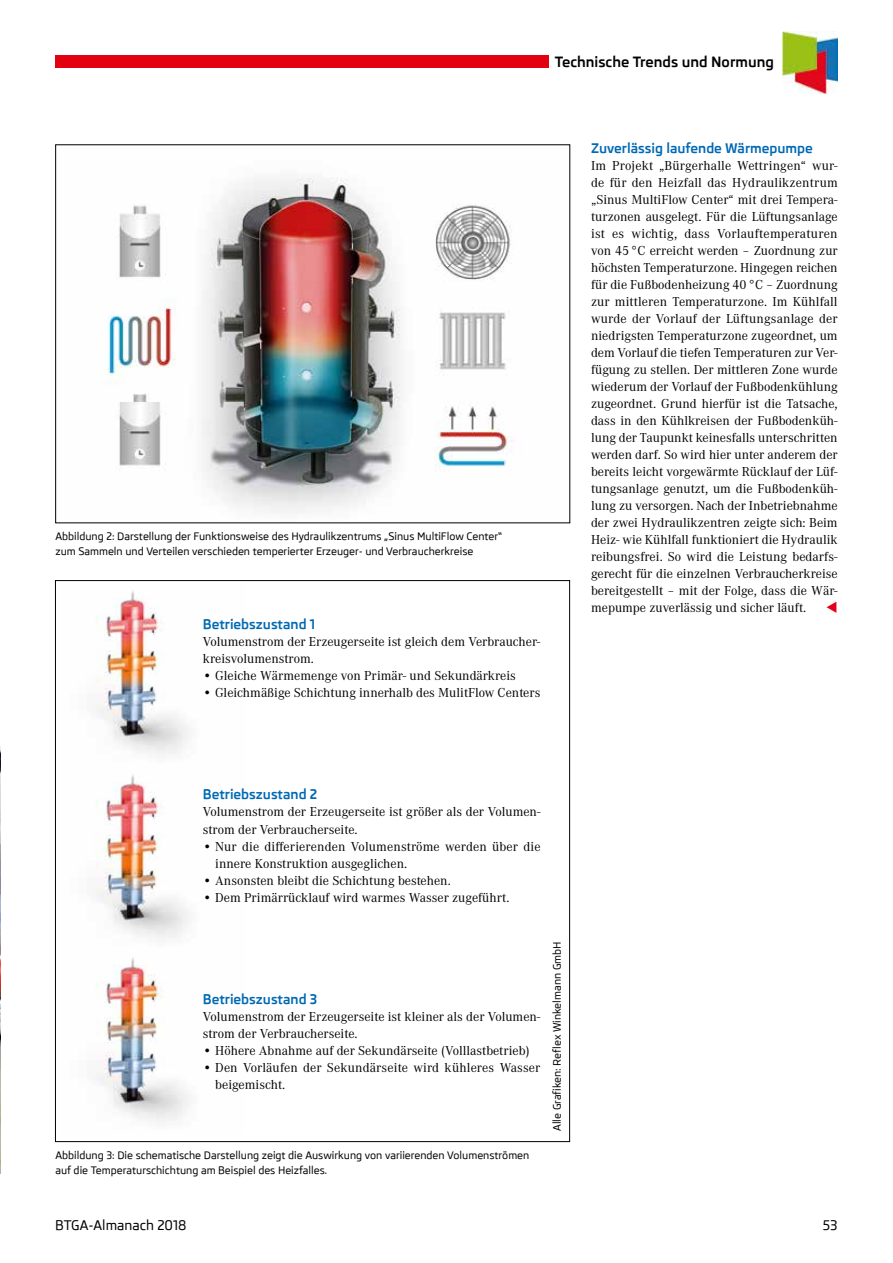
<style>
.page{position:relative;width:893px;height:1263px;background:#fff}
.page>*{position:absolute;margin:0;border:0;box-sizing:border-box;transform-origin:0 0}
.t1{font:700 14.4px "Skoda Pro";color:#000}
.t2{font:13.5px/17px "Corporate A";color:#000}
.t3{font:700 13.5px "Skoda Pro";color:#0069b4}
.t4{font:500 13.5px "Skoda Pro";color:#000}
.t5{font:500 10.5px/14.9px "Skoda Pro";color:#000}
</style>
<div class="page">
<div style="left:55px;top:56px;width:494px;height:12px;background:#e3000f"></div>
<img style="left:783px;top:32px;width:55px;height:61px">
<img style="left:0;top:746px;width:1px;height:428px">
<img style="left:107px;top:177px;width:406px;height:336px">
<img style="left:95px;top:590px;width:94px;height:531px">
<p class="t1" style="left:555px;top:53px;width:221px">Technische Trends und Normung</p>
<p class="t5" style="left:55px;top:529px;width:448px">Abbildung 2: Darstellung der Funktionsweise des Hydraulikzentrums „Sinus MultiFlow Center“ zum Sammeln und Verteilen verschieden temperierter Erzeuger- und Verbraucherkreise</p>
<p class="t3" style="left:203px;top:617px;width:114px">Betriebszustand 1</p>
<p class="t2" style="left:203px;top:634px;width:339px">Volumenstrom der Erzeugerseite ist gleich dem Verbraucher&shy;kreisvolumenstrom.</p>
<p class="t2" style="left:203px;top:668px;width:315px">• Gleiche Wärmemenge von Primär- und Sekundärkreis</p>
<p class="t2" style="left:203px;top:685px;width:339px">• Gleichmäßige Schichtung innerhalb des MulitFlow Centers</p>
<p class="t3" style="left:591px;top:140px;width:223px">Zuverlässig laufende Wärmepumpe</p>
<p class="t2" style="left:591px;top:157px;width:248px;text-align:justify">Im Projekt „Bürgerhalle Wettringen“ wur&shy;de für den Heizfall das Hydraulikzentrum „Sinus MultiFlow Center“ mit drei Tempera&shy;turzonen ausgelegt. Für die Lüftungsanlage ist es wichtig, dass Vorlauftemperaturen von 45°C erreicht werden – Zuordnung zur höchsten Temperaturzone. Hingegen reichen für die Fußbodenheizung 40°C – Zuordnung zur mittleren Temperaturzone. Im Kühlfall wurde der Vorlauf der Lüftungsanlage der niedrigsten Temperaturzone zugeordnet, um dem Vorlauf die tiefen Temperaturen zur Ver&shy;fügung zu stellen. Der mittleren Zone wurde wiederum der Vorlauf der Fußbodenkühlung zugeordnet. Grund hierfür ist die Tatsache, dass in den Kühlkreisen der Fußbodenküh&shy;lung der Taupunkt keinesfalls unterschritten werden darf. So wird hier unter anderem der bereits leicht vorgewärmte Rücklauf der Lüf&shy;tungsanlage genutzt, um die Fußbodenküh&shy;lung zu versorgen. Nach der Inbetriebnahme der zwei Hydraulikzentren zeigte sich: Beim Heiz- wie Kühlfall funktioniert die Hydraulik reibungsfrei. So wird die Leistung bedarfs&shy;gerecht für die einzelnen Verbraucherkreise bereitgestellt – mit der Folge, dass die Wär&shy;mepumpe zuverlässig und sicher läuft.</p>
<p class="t3" style="left:203px;top:787px;width:116px">Betriebszustand 2</p>
<p class="t2" style="left:203px;top:804px;width:339px">Volumenstrom der Erzeugerseite ist größer als der Volumen&shy;strom der Verbraucherseite.</p>
<p class="t2" style="left:215px;top:838px;width:327px;text-indent:-12px">• Nur die differierenden Volumenströme werden über die innere Konstruktion ausgeglichen.</p>
<p class="t2" style="left:203px;top:872px;width:249px">• Ansonsten bleibt die Schichtung bestehen.</p>
<p class="t2" style="left:203px;top:889px;width:308px">• Dem Primärrücklauf wird warmes Wasser zugeführt.</p>
<p class="t3" style="left:203px;top:991px;width:116px">Betriebszustand 3</p>
<p class="t2" style="left:203px;top:1008px;width:339px">Volumenstrom der Erzeugerseite ist kleiner als der Volumen&shy;strom der Verbraucherseite.</p>
<p class="t2" style="left:203px;top:1042px;width:328px">• Höhere Abnahme auf der Sekundärseite (Volllastbetrieb)</p>
<p class="t2" style="left:215px;top:1059px;width:327px;text-indent:-12px">• Den Vorläufen der Sekundärseite wird kühleres Wasser beigemischt.</p>
<p class="t5" style="left:55px;top:1148px;width:475px">Abbildung 3: Die schematische Darstellung zeigt die Auswirkung von variierenden Volumenströmen auf die Temperaturschichtung am Beispiel des Heizfalles.</p>
<p class="t5" style="left:550px;top:1131px;width:191px;rotate:-90deg">Alle Grafiken: Reflex Winkelmann GmbH</p>
<p class="t4" style="left:55px;top:1217px;width:133px">BTGA-Almanach 2018</p>
<p class="t4" style="left:823px;top:1217px;width:16px">53</p>
</div>
